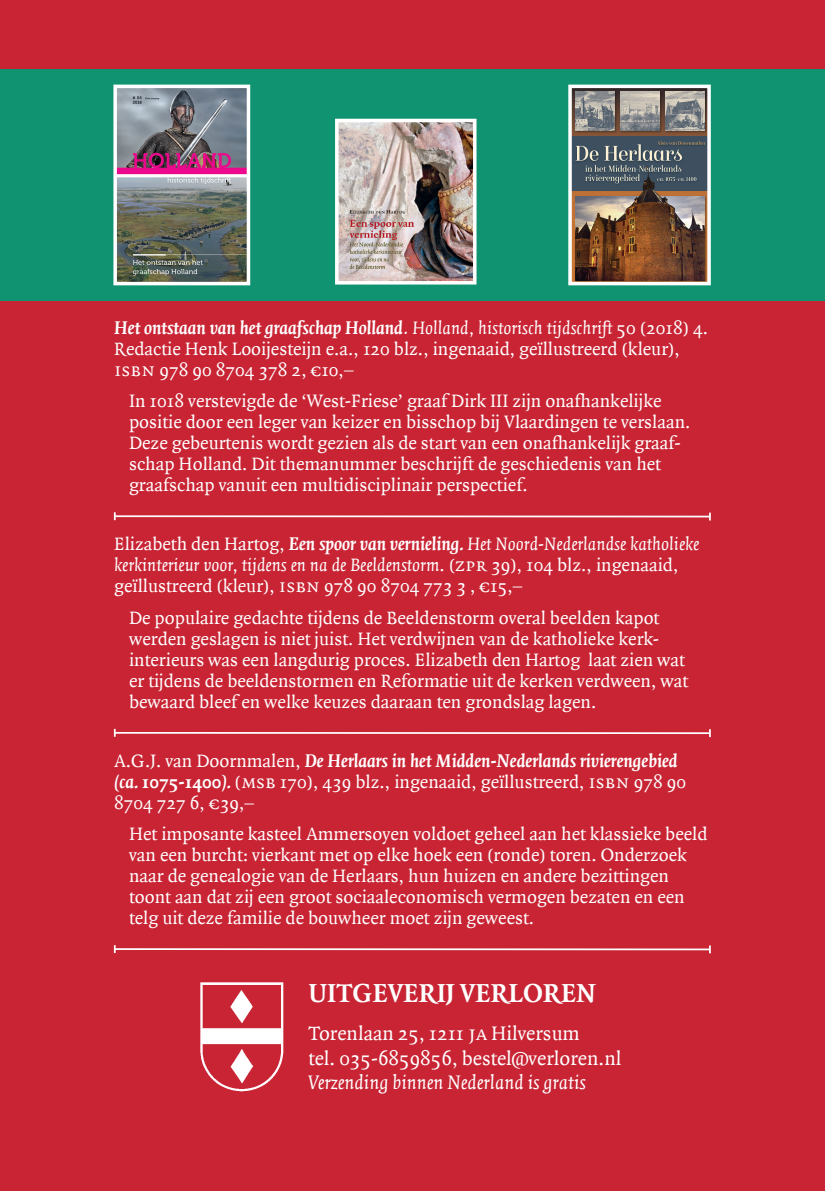
<style>
.page{position:relative;width:825px;height:1191px;background:#fff}
.page>*{position:absolute;margin:0;border:0;box-sizing:border-box;transform-origin:0 0}
.t1{font:700 28px "Quadraat Offc";color:#fff}
.t2{font:21px/24.5px "Quadraat Offc";color:#fff}
.t3{font:19.25px/21px "Quadraat Offc";color:#fff}
.t4{font:italic 19.25px/21px "Quadraat Offc";color:#fff}
.t5{font:19.25px "Quadraat Sc Offc";color:#fff}
.s1{font-weight:700;font-style:italic}
.s2{font-style:italic}
.s3{font-family:"Quadraat Sc Offc"}
.s4{font-family:"Quadraat Offc"}
.s5{font-style:normal}
.s6{font-weight:700}
.s7{font-family:"Quadraat Sc Offc";font-style:normal}
.s8{font-family:"Quadraat Sc Offc";font-weight:700}
</style>
<div class="page">
<div style="left:0;top:0;width:824px;height:1191px;background:#c82434"></div>
<div style="left:767px;top:69px;width:57px;height:231px;background:#109371"></div>
<div style="left:0;top:69px;width:808px;height:231px;background:#109371"></div>
<img style="left:200px;top:982px;width:83px;height:110px">
<img style="left:340px;top:124px;width:131px;height:155px">
<div style="left:335px;top:119px;width:141px;height:165px;border:4px solid #fff"></div>
<img style="left:118px;top:90px;width:127px;height:190px">
<div style="left:113px;top:85px;width:137px;height:200px;border:4px solid #fff"></div>
<img style="left:573px;top:90px;width:132px;height:190px">
<div style="left:568px;top:85px;width:142px;height:200px;border:4px solid #fff"></div>
<hr style="left:115px;top:515px;width:595px;height:2px;background:#fff">
<svg style="left:114px;top:512px;width:2px;height:8px"></svg>
<hr style="left:115px;top:732px;width:595px;height:2px;background:#fff">
<svg style="left:114px;top:729px;width:2px;height:8px"></svg>
<hr style="left:115px;top:948px;width:595px;height:2px;background:#fff">
<svg style="left:114px;top:945px;width:2px;height:8px"></svg>
<p class="t3" style="left:114px;top:318px;width:595px"><span class="s1">Het ontstaan van het graafschap Holland</span><span class="s2">. Holland, historisch tijdschrift</span> <span class="s3">50 (2018) 4</span>.<br>Redactie Henk Looijesteijn e.a., <span class="s3">120</span> blz., ingenaaid, geïllustreerd (kleur),</p>
<p class="t5" style="left:114px;top:360px;width:241px">isbn 978 90 8704 378 2, €10,<span class="s4">–</span></p>
<p class="t3" style="left:129px;top:391px;width:563px">In <span class="s3">1018</span> verstevigde de ‘West-Friese’ graaf Dirk III zijn onafhankelijke positie door een leger van keizer en bisschop bij Vlaardingen te verslaan.<br>Deze gebeurtenis wordt gezien als de start van een onafhankelijk graaf&shy;schap Holland. Dit themanummer beschrijft de geschiedenis van het graafschap vanuit een multidisciplinair perspectief.</p>
<p class="t4" style="left:114px;top:534px;width:586px"><span class="s5">Elizabeth den Hartog,</span> <span class="s6">Een spoor van vernieling.</span> Het Noord-Nederlandse katholieke kerkinterieur voor, tijdens en na de Beeldenstorm<span class="s5">. (</span><span class="s7">zpr 39</span><span class="s5">),</span> <span class="s7">104</span> <span class="s5">blz., ingenaaid,</span></p>
<p class="t5" style="left:114px;top:576px;width:409px"><span class="s4">geïllustreerd (kleur),</span> isbn 978 90 8704 773 3 , €15,–</p>
<p class="t3" style="left:129px;top:608px;width:560px">De populaire gedachte tijdens de Beeldenstorm overal beelden kapot werden geslagen is niet juist. Het verdwijnen van de katholieke kerk&shy;interieurs was een langdurig proces. Elizabeth den Hartog laat zien wat er tijdens de beeldenstormen en Reformatie uit de kerken verdween, wat bewaard bleef en welke keuzes daaraan ten grondslag lagen.</p>
<p class="t3" style="left:114px;top:751px;width:573px">A.G.J. van Doornmalen, <span class="s1">De Herlaars in het Midden-Nederlands rivierengebied (ca.</span> <span class="s8">1075-1400</span><span class="s1">).</span> (<span class="s3">msb 170</span>), <span class="s3">439</span> blz., ingenaaid, geïllustreerd, <span class="s3">isbn 978 90</span></p>
<p class="t5" style="left:114px;top:792px;width:141px">8704 727 6, €39,–</p>
<p class="t3" style="left:129px;top:824px;width:580px">Het imposante kasteel Ammersoyen voldoet geheel aan het klassieke beeld van een burcht: vierkant met op elke hoek een (ronde) toren. Onderzoek naar de genealogie van de Herlaars, hun huizen en andere bezittingen toont aan dat zij een groot sociaaleconomisch vermogen bezaten en een telg uit deze familie de bouwheer moet zijn geweest.</p>
<h1 class="t1" style="left:308px;top:978px;width:289px">UITGEVERIJ VERLOREN</h1>
<p class="t2" style="left:308px;top:1022px;width:314px">Torenlaan <span class="s3">25</span>, <span class="s3">1211 ja</span> Hilversum<br>tel. <span class="s3">035-6859856</span>, bestel@verloren.nl<br><span class="s2">Verzending binnen Nederland is gratis</span></p>
</div>
